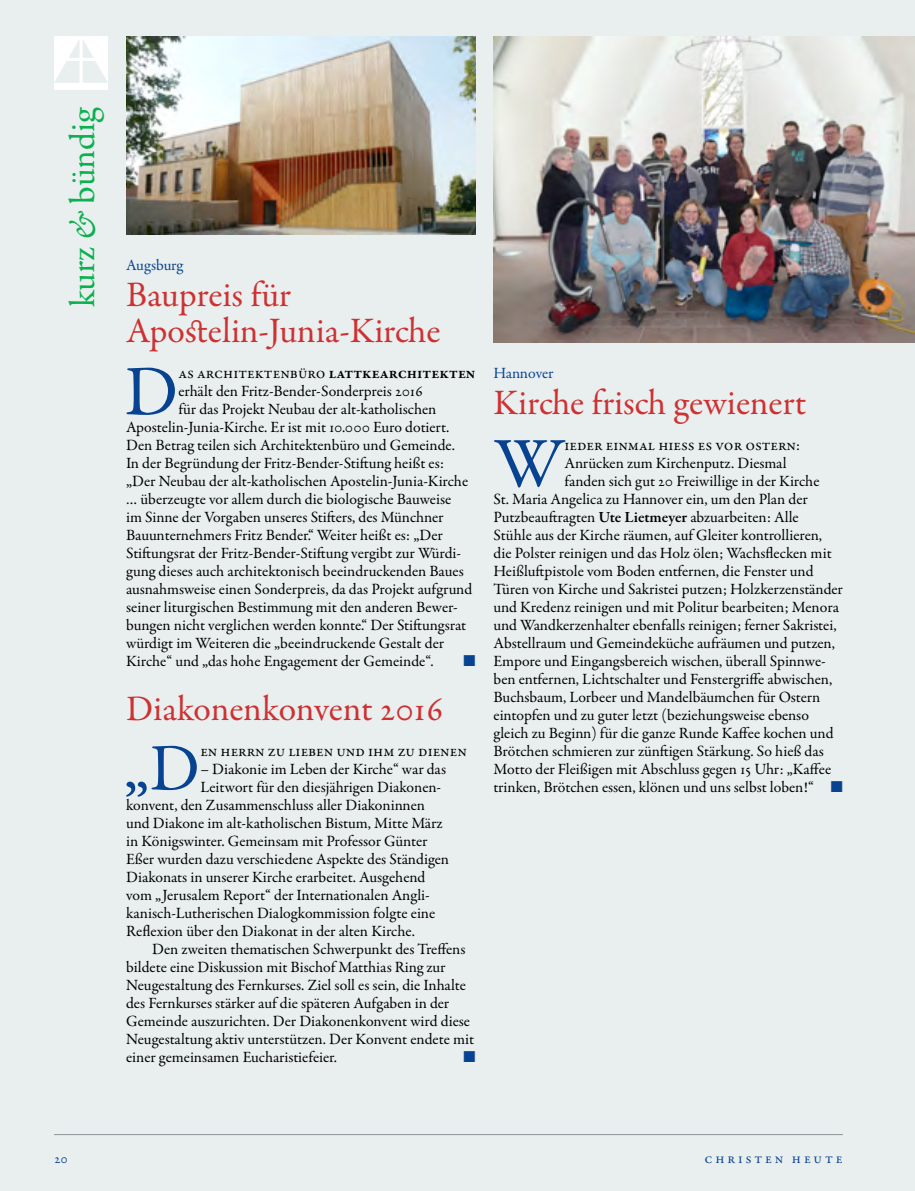
<style>
.page{position:relative;width:915px;height:1191px;background:#fff}
.page>*{position:absolute;margin:0;border:0;box-sizing:border-box;transform-origin:0 0}
.Text_mit_Initiale{font:71.25px "Garamond Premr Pro";color:#074391}
.Text_mit_Inititale{font:66.75px "Garamond Premr Pro";color:#074391}
.Titel_KuB_AdK{font:36px/36px "Garamond Premr Pro";letter-spacing:.005em;color:#ce3131}
.Titel_KuB_AdK__no_su{font:36px "Garamond Premr Pro";color:#ce3131}
.Rubrik__Titel_in_Eck{font:36px "Garamond Premr Pro";color:#0bb14e}
.Text_mit_Initiale-2{font:15.75px/18px "Garamond Premr Pro";color:#000}
.Text_mit_Inititale-2{font:15.75px "Garamond Premr Pro";color:#000}
.Titel_2__Ebene{font:15.75px "Garamond Premr Pro";letter-spacing:-.005em;color:#074391}
.Text_mit_Initiale-3{font:15.75px "Zapf Dingbats ITC";color:#074391}
.t1{font:14.25px "Garamond Premr Pro";letter-spacing:.2em;color:#074391}
.s1{font-style:italic}
.s2{font-weight:600}
.s3{color:#074391}
</style>
<div class="page">
<div style="left:0;top:0;width:914px;height:1191px;background:#e9eeef"></div>
<hr style="left:54px;top:1134px;width:788px;height:1px;background:#919195">
<svg style="left:54px;top:36px;width:54px;height:54px"></svg>
<img style="left:126px;top:36px;width:349px;height:198px">
<img style="left:493px;top:36px;width:421px;height:306px">
<p class="Rubrik__Titel_in_Eck" style="left:61px;top:307px;width:202px;rotate:-90deg">kurz <span class="s1">&amp;</span> bündig</p>
<p class="Titel_2__Ebene" style="left:126px;top:256px;width:59px">Augsburg</p>
<p class="Titel_KuB_AdK" style="left:126px;top:278px;width:316px">Baupreis für<br>Apostelin-Junia-Kirche</p>
<p class="Text_mit_Initiale" style="left:124px;top:349px;width:55px">D</p>
<p class="Text_mit_Initiale-2" style="left:178px;top:364px;width:298px">as Architektenbüro <span class="s2">lattkearchitekten</span></p>
<p class="Text_mit_Initiale-2" style="left:178px;top:382px;width:246px">erhält den Fritz-Bender-Sonderpreis 2016</p>
<p class="Text_mit_Initiale-2" style="left:178px;top:400px;width:259px">für das Projekt Neubau der alt-katholischen</p>
<p class="Text_mit_Initiale-2" style="left:126px;top:418px;width:324px">Apostelin-Junia-Kirche. Er ist mit 10.000 Euro dotiert.</p>
<p class="Text_mit_Initiale-2" style="left:126px;top:436px;width:330px">Den Betrag teilen sich Architektenbüro und Gemeinde.</p>
<p class="Text_mit_Initiale-2" style="left:126px;top:454px;width:319px">In der Begründung der Fritz-Bender-Stiftung heißt es:</p>
<p class="Text_mit_Initiale-2" style="left:126px;top:472px;width:343px">„Der Neubau der alt-katholischen Apostelin-Junia-Kirche</p>
<p class="Text_mit_Initiale-2" style="left:126px;top:490px;width:326px">… überzeugte vor allem durch die biologische Bauweise</p>
<p class="Text_mit_Initiale-2" style="left:126px;top:508px;width:319px">im Sinne der Vorgaben unseres Stifters, des Münchner</p>
<p class="Text_mit_Initiale-2" style="left:126px;top:526px;width:318px">Bauunternehmers Fritz Bender.“ Weiter heißt es: „Der</p>
<p class="Text_mit_Initiale-2" style="left:126px;top:544px;width:336px">Stiftungsrat der Fritz-Bender-Stiftung vergibt zur Würdi-</p>
<p class="Text_mit_Initiale-2" style="left:126px;top:562px;width:339px">gung dieses auch architektonisch beeindruckenden Baues</p>
<p class="Text_mit_Initiale-2" style="left:126px;top:580px;width:347px">ausnahmsweise einen Sonderpreis, da das Projekt aufgrund</p>
<p class="Text_mit_Initiale-2" style="left:126px;top:598px;width:333px">seiner liturgischen Bestimmung mit den anderen Bewer-</p>
<p class="Text_mit_Initiale-2" style="left:126px;top:616px;width:341px">bungen nicht verglichen werden konnte.“ Der Stiftungsrat</p>
<p class="Text_mit_Initiale-2" style="left:126px;top:634px;width:319px">würdigt im Weiteren die „beeindruckende Gestalt der</p>
<p class="Text_mit_Initiale-2" style="left:126px;top:652px;width:309px">Kirche“ und „das hohe Engagement der Gemeinde“.</p>
<p class="Text_mit_Initiale-3" style="left:463px;top:653px;width:13px">■</p>
<p class="Titel_KuB_AdK__no_su" style="left:126px;top:687px;width:319px">Diakonenkonvent 2016</p>
<p class="Text_mit_Inititale" style="left:123px;top:728px;width:78px">„D</p>
<p class="Text_mit_Inititale-2" style="left:200px;top:742px;width:268px">en Herrn zu lieben und ihm zu dienen</p>
<p class="Text_mit_Inititale-2" style="left:200px;top:760px;width:247px">– Diakonie im Leben der Kirche“ war das</p>
<p class="Text_mit_Inititale-2" style="left:200px;top:778px;width:242px">Leitwort für den diesjährigen Diakonen-</p>
<p class="Text_mit_Inititale-2" style="left:126px;top:796px;width:300px">konvent, den Zusammenschluss aller Diakoninnen</p>
<p class="Text_mit_Inititale-2" style="left:126px;top:814px;width:318px">und Diakone im alt-katholischen Bistum, Mitte März</p>
<p class="Text_mit_Inititale-2" style="left:126px;top:832px;width:303px">in Königswinter. Gemeinsam mit Professor Günter</p>
<p class="Text_mit_Inititale-2" style="left:126px;top:850px;width:324px">Eßer wurden dazu verschiedene Aspekte des Ständigen</p>
<p class="Text_mit_Inititale-2" style="left:126px;top:868px;width:301px">Diakonats in unserer Kirche erarbeitet. Ausgehend</p>
<p class="Text_mit_Inititale-2" style="left:126px;top:886px;width:305px">vom „Jerusalem Report“ der Internationalen Angli-</p>
<p class="Text_mit_Inititale-2" style="left:126px;top:904px;width:310px">kanisch-Lutherischen Dialogkommission folgte eine</p>
<p class="Text_mit_Inititale-2" style="left:126px;top:922px;width:290px">Reflexion über den Diakonat in der alten Kirche.</p>
<p class="Text_mit_Initiale-2" style="left:126px;top:940px;width:349px;text-indent:26px">Den zweiten thematischen Schwerpunkt des Treffens bildete eine Diskussion mit Bischof Matthias Ring zur Neugestaltung des Fernkurses. Ziel soll es sein, die Inhalte des Fernkurses stärker auf die späteren Aufgaben in der Gemeinde auszurichten. Der Diakonenkonvent wird diese Neugestaltung aktiv unterstützen. Der Konvent endete mit einer gemeinsamen Eucharistiefeier.</p>
<p class="Text_mit_Initiale-3" style="left:463px;top:1049px;width:13px">■</p>
<p class="Titel_2__Ebene" style="left:493px;top:364px;width:62px">Hannover</p>
<p class="Titel_KuB_AdK" style="left:493px;top:386px;width:314px">Kirche frisch gewienert</p>
<p class="Text_mit_Initiale" style="left:494px;top:421px;width:72px">W</p>
<p class="Text_mit_Initiale-2" style="left:564px;top:436px;width:237px">ieder einmal hiess es vor Ostern:</p>
<p class="Text_mit_Initiale-2" style="left:564px;top:454px;width:223px">Anrücken zum Kirchenputz. Diesmal</p>
<p class="Text_mit_Initiale-2" style="left:564px;top:472px;width:256px">fanden sich gut 20 Freiwillige in der Kirche</p>
<p class="Text_mit_Initiale-2" style="left:493px;top:490px;width:315px">St. Maria Angelica zu Hannover ein, um den Plan der</p>
<p class="Text_mit_Initiale-2" style="left:493px;top:508px;width:306px">Putzbeauftragten <span class="s2">Ute Lietmeyer</span> abzuarbeiten: Alle</p>
<p class="Text_mit_Initiale-2" style="left:493px;top:526px;width:330px">Stühle aus der Kirche räumen, auf Gleiter kontrollieren,</p>
<p class="Text_mit_Initiale-2" style="left:493px;top:544px;width:339px">die Polster reinigen und das Holz ölen; Wachsflecken mit</p>
<p class="Text_mit_Initiale-2" style="left:493px;top:562px;width:321px">Heißluftpistole vom Boden entfernen, die Fenster und</p>
<p class="Text_mit_Initiale-2" style="left:493px;top:580px;width:351px">Türen von Kirche und Sakristei putzen; Holzkerzenständer</p>
<p class="Text_mit_Initiale-2" style="left:493px;top:598px;width:347px">und Kredenz reinigen und mit Politur bearbeiten; Menora</p>
<p class="Text_mit_Initiale-2" style="left:493px;top:616px;width:344px">und Wandkerzenhalter ebenfalls reinigen; ferner Sakristei,</p>
<p class="Text_mit_Initiale-2" style="left:493px;top:634px;width:343px">Abstellraum und Gemeindeküche aufräumen und putzen,</p>
<p class="Text_mit_Initiale-2" style="left:493px;top:652px;width:334px">Empore und Eingangsbereich wischen, überall Spinnwe-</p>
<p class="Text_mit_Initiale-2" style="left:493px;top:670px;width:340px">ben entfernen, Lichtschalter und Fenstergriffe abwischen,</p>
<p class="Text_mit_Initiale-2" style="left:493px;top:688px;width:328px">Buchsbaum, Lorbeer und Mandelbäumchen für Ostern</p>
<p class="Text_mit_Initiale-2" style="left:493px;top:706px;width:317px">eintopfen und zu guter letzt (beziehungsweise ebenso</p>
<p class="Text_mit_Initiale-2" style="left:493px;top:724px;width:341px">gleich zu Beginn) für die ganze Runde Kaffee kochen und</p>
<p class="Text_mit_Initiale-2" style="left:493px;top:742px;width:332px">Brötchen schmieren zur zünftigen Stärkung. So hieß das</p>
<p class="Text_mit_Initiale-2" style="left:493px;top:760px;width:339px">Motto der Fleißigen mit Abschluss gegen 15 Uhr: „Kaffee</p>
<p class="Text_mit_Initiale-2" style="left:493px;top:778px;width:351px">trinken, Brötchen essen, klönen und uns selbst loben!“ <span class="s3">■</span></p>
<p class="t1" style="left:54px;top:1149px;width:15px">20</p>
<p class="t1" style="left:704px;top:1149px;width:140px">Christen heute</p>
</div>
